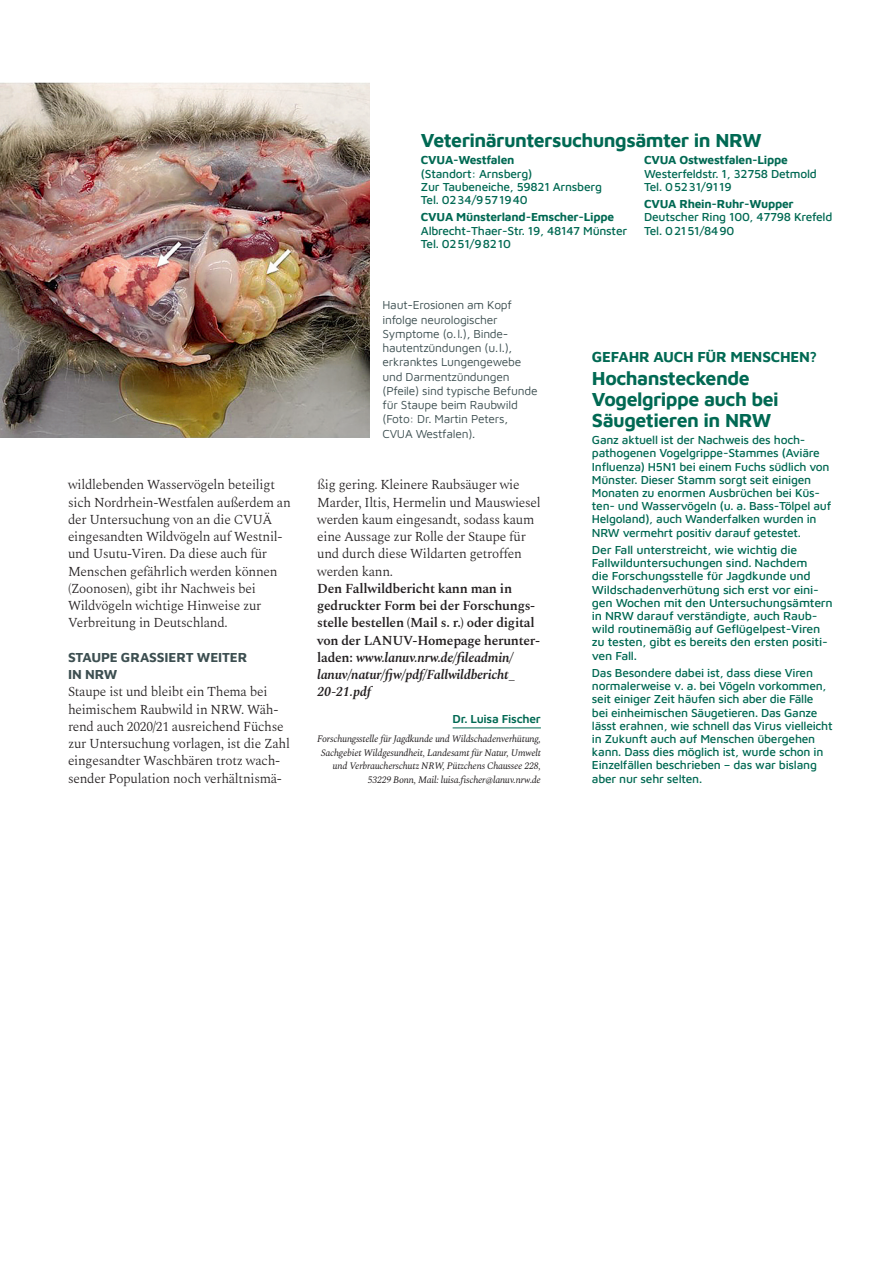
<style>
.page{position:relative;width:893px;height:1263px;background:#fff}
.page>*{position:absolute;margin:0;border:0;box-sizing:border-box;transform-origin:0 0}
.t1{font:700 19.5px/21px "Maven Pro";letter-spacing:-.03em;color:#016953}
.t2{font:700 15px "Maven Pro";letter-spacing:-.01em;color:#016953}
.t3{font:300 13.5px/17.2px "Spectral";letter-spacing:-.02em;color:#231f20}
.t4{font:600 13.5px/17.2px "Spectral";letter-spacing:-.02em;color:#231f20}
.t5{font:700 13.5px/17.2px "Maven Pro";letter-spacing:-.01em;color:#3d4f51}
.t6{font:500 12px/13.2px "Maven Pro";letter-spacing:-.02em;color:#016953}
.t7{font:12px/14.2px "Maven Pro";letter-spacing:-.02em;color:#3d4f51}
.t8{font:700 12px "Maven Pro";letter-spacing:-.02em;color:#016953}
.t9{font:600 12px "Maven Pro";letter-spacing:-.02em;color:#016953}
.t10{font:italic 9.75px/13.5px "Spectral";letter-spacing:-.02em;color:#231f20;text-align:right}
.s1{font-style:italic}
</style>
<div class="page">
<hr style="left:453px;top:727px;width:88px;height:1px;background:#016953">
<img style="left:0;top:83px;width:370px;height:355px">
<p class="t3" style="left:68px;top:475px;width:224px">wildlebenden Wasservögeln beteiligt sich Nordrhein-Westfalen außerdem an der Untersuchung von an die CVUÄ eingesandten Wildvögeln auf Westnil&shy;und Usutu-Viren. Da diese auch für Menschen gefährlich werden können (Zoonosen), gibt ihr Nachweis bei Wildvögeln wichtige Hinweise zur Verbreitung in Deutschland.</p>
<p class="t5" style="left:68px;top:648px;width:181px">STAUPE GRASSIERT WEITER<br>IN NRW</p>
<p class="t3" style="left:68px;top:682px;width:223px">Staupe ist und bleibt ein Thema bei heimischem Raubwild in NRW. Wäh&shy;rend auch 2020/21 ausreichend Füchse zur Untersuchung vorlagen, ist die Zahl eingesandter Waschbären trotz wach&shy;sender Population noch verhältnismä-</p>
<h1 class="t1" style="left:421px;top:129px;width:342px">Veterinäruntersuchungsämter in NRW</h1>
<p class="t8" style="left:421px;top:152px;width:95px">CVUA-Westfalen</p>
<p class="t6" style="left:421px;top:166px;width:182px">(Standort: Arnsberg)<br>Zur Taubeneiche, 59821 Arnsberg<br>Tel. 0234/9571940</p>
<p class="t8" style="left:421px;top:209px;width:195px">CVUA Münsterland-Emscher-Lippe</p>
<p class="t6" style="left:421px;top:223px;width:208px">Albrecht-Thaer-Str. 19, 48147 Münster<br>Tel. 0251/98210</p>
<p class="t8" style="left:644px;top:152px;width:145px">CVUA Ostwestfalen-Lippe</p>
<p class="t6" style="left:644px;top:166px;width:174px">Westerfeldstr. 1, 32758 Detmold<br>Tel. 05231/9119</p>
<p class="t8" style="left:644px;top:196px;width:151px">CVUA Rhein-Ruhr-Wupper</p>
<p class="t6" style="left:644px;top:210px;width:190px">Deutscher Ring 100, 47798 Krefeld<br>Tel. 02151/8490</p>
<p class="t7" style="left:382px;top:297px;width:157px">Haut-Erosionen am Kopf infolge neurologischer<br>Symptome (o.l.), Binde&shy;hautentzündungen (u.l.), erkranktes Lungengewebe und Darmentzündungen (Pfeile) sind typische Befunde für Staupe beim Raubwild (Foto: Dr. Martin Peters,<br>CVUA Westfalen).</p>
<p class="t3" style="left:317px;top:475px;width:225px">ßig gering. Kleinere Raubsäuger wie Marder, Iltis, Hermelin und Mauswiesel werden kaum eingesandt, sodass kaum eine Aussage zur Rolle der Staupe für und durch diese Wildarten getroffen werden kann.</p>
<p class="t4" style="left:317px;top:579px;width:224px">Den Fallwildbericht kann man in gedruckter Form bei der Forschungs&shy;stelle bestellen (Mail s. r.) oder digital von der LANUV-Homepage herunter&shy;laden: <span class="s1">www.lanuv.nrw.de/fileadmin/ lanuv/natur/fjw/pdf/Fallwildbericht_ 20-21.pdf</span></p>
<p class="t9" style="left:453px;top:711px;width:90px">Dr. Luisa Fischer</p>
<p class="t10" style="left:317px;top:732px;width:225px">Forschungsstelle für Jagdkunde und Wildschadenverhütung, Sachgebiet Wildgesundheit, Landesamt für Natur, Umwelt und Verbraucherschutz NRW, Pützchens Chaussee 228, 53229 Bonn, Mail: luisa.fischer@lanuv.nrw.de</p>
<p class="t2" style="left:592px;top:346px;width:227px">GEFAHR AUCH FÜR MENSCHEN?</p>
<h1 class="t1" style="left:592px;top:366px;width:188px">Hochansteckende<br>Vogelgrippe auch bei<br>Säugetieren in NRW</h1>
<p class="t6" style="left:592px;top:433px;width:241px">Ganz aktuell ist der Nachweis des hoch&shy;pathogenen Vogelgrippe-Stammes (Aviäre Influenza) H5N1 bei einem Fuchs südlich von Münster. Dieser Stamm sorgt seit einigen Monaten zu enormen Ausbrüchen bei Küs&shy;ten- und Wasservögeln (u. a. Bass-Tölpel auf Helgoland), auch Wanderfalken wurden in NRW vermehrt positiv darauf getestet.</p>
<p class="t6" style="left:592px;top:542px;width:242px">Der Fall unterstreicht, wie wichtig die Fallwilduntersuchungen sind. Nachdem<br>die Forschungsstelle für Jagdkunde und Wildschadenverhütung sich erst vor eini&shy;gen Wochen mit den Untersuchungsämtern in NRW darauf verständigte, auch Raub&shy;wild routinemäßig auf Geflügelpest-Viren zu testen, gibt es bereits den ersten positi&shy;ven Fall.</p>
<p class="t6" style="left:592px;top:665px;width:242px">Das Besondere dabei ist, dass diese Viren normalerweise v. a. bei Vögeln vorkommen, seit einiger Zeit häufen sich aber die Fälle<br>bei einheimischen Säugetieren. Das Ganze lässt erahnen, wie schnell das Virus vielleicht in Zukunft auch auf Menschen übergehen kann. Dass dies möglich ist, wurde schon in Einzelfällen beschrieben – das war bislang aber nur sehr selten.</p>
</div>
